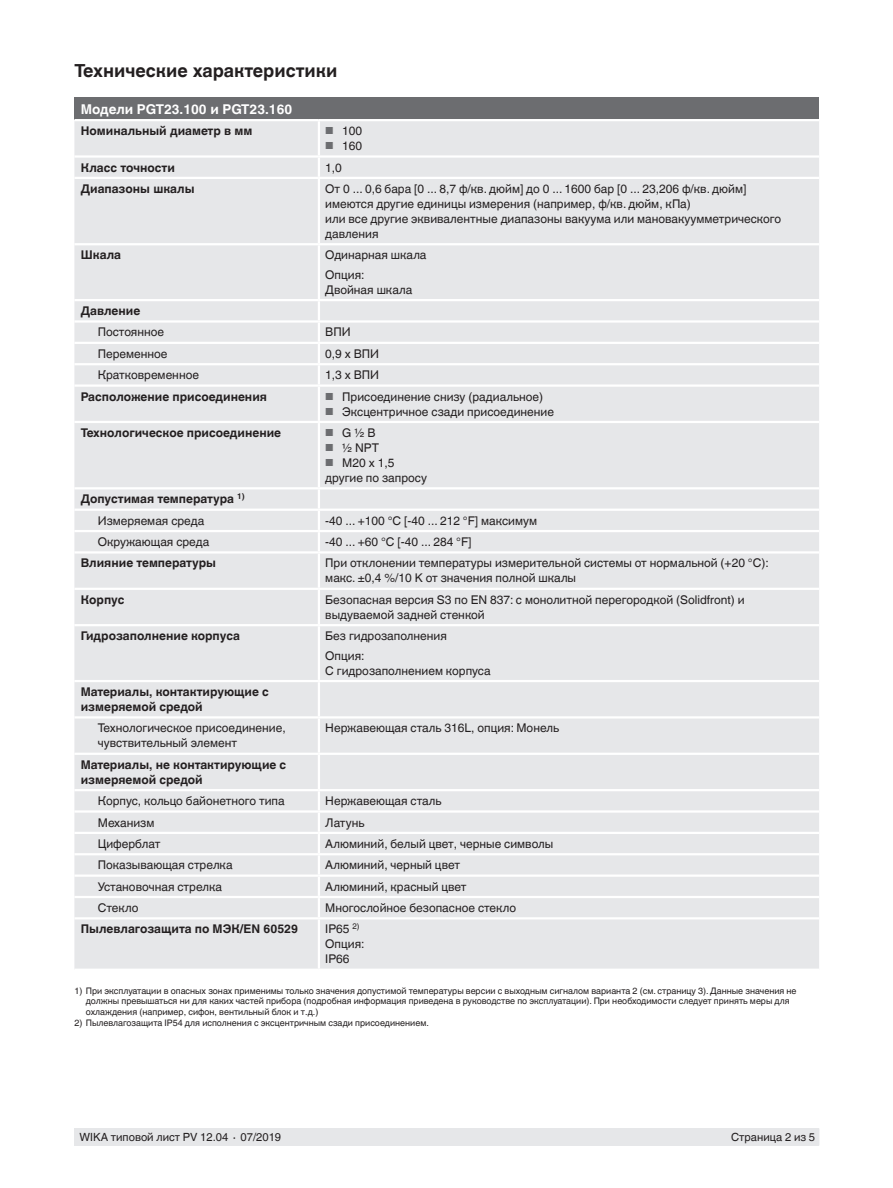
<style>
.page{position:relative;width:893px;height:1188px;background:#fff}
.page>*{position:absolute;margin:0;border:0;box-sizing:border-box;transform-origin:0 0}
.t1{font:700 18px "Helvetica World";color:#231f20}
.t2{font:700 13.5px "Helvetica World";color:#fff}
.t3{font:12px/15px "Helvetica World";color:#231f20}
.t4{font:700 12px/15px "Helvetica World";color:#231f20}
.t5{font:11.25px "Helvetica World";color:#231f20}
.t6{font:9px/10.5px "Helvetica World";color:#231f20}
.s1{font-size:10.2px;color:#6c6d70}
.s2{font-weight:400}
</style>
<div class="page">
<div style="left:75px;top:1128px;width:744px;height:17px;background:#e6e7e9"></div>
<div style="left:74px;top:98px;width:745px;height:22px;background:#6c6d70"></div>
<div style="left:74px;top:121px;width:745px;height:848px;background:#e6e7e9"></div>
<svg style="left:318px;top:301px;width:2px;height:83px"></svg>
<hr style="left:74px;top:119px;width:245px;height:2px;background:#fff">
<hr style="left:319px;top:299px;width:500px;height:2px;background:#fff">
<hr style="left:319px;top:320px;width:500px;height:3px;background:#fff">
<hr style="left:319px;top:342px;width:500px;height:2px;background:#fff">
<hr style="left:319px;top:363px;width:500px;height:2px;background:#fff">
<hr style="left:319px;top:917px;width:500px;height:2px;background:#fff">
<hr style="left:318px;top:920px;width:2px;height:49px;background:#fff">
<hr style="left:319px;top:119px;width:500px;height:2px;background:#fff">
<hr style="left:318px;top:121px;width:2px;height:34px;background:#fff">
<hr style="left:74px;top:155px;width:245px;height:3px;background:#fff">
<hr style="left:319px;top:155px;width:500px;height:3px;background:#fff">
<svg style="left:318px;top:158px;width:2px;height:19px"></svg>
<hr style="left:74px;top:177px;width:245px;height:2px;background:#fff">
<hr style="left:319px;top:177px;width:500px;height:2px;background:#fff">
<hr style="left:318px;top:179px;width:2px;height:64px;background:#fff">
<hr style="left:74px;top:243px;width:245px;height:2px;background:#fff">
<hr style="left:319px;top:243px;width:500px;height:2px;background:#fff">
<hr style="left:318px;top:245px;width:2px;height:54px;background:#fff">
<hr style="left:74px;top:299px;width:245px;height:2px;background:#fff">
<hr style="left:318px;top:682px;width:2px;height:34px;background:#fff">
<hr style="left:318px;top:719px;width:2px;height:34px;background:#fff">
<hr style="left:74px;top:753px;width:245px;height:2px;background:#fff">
<hr style="left:319px;top:753px;width:500px;height:2px;background:#fff">
<hr style="left:318px;top:755px;width:2px;height:34px;background:#fff">
<hr style="left:74px;top:789px;width:245px;height:2px;background:#fff">
<hr style="left:319px;top:789px;width:500px;height:2px;background:#fff">
<hr style="left:74px;top:810px;width:245px;height:3px;background:#fff">
<hr style="left:319px;top:810px;width:500px;height:3px;background:#fff">
<hr style="left:74px;top:832px;width:245px;height:2px;background:#fff">
<hr style="left:319px;top:832px;width:500px;height:2px;background:#fff">
<svg style="left:318px;top:791px;width:2px;height:62px"></svg>
<hr style="left:74px;top:853px;width:245px;height:2px;background:#fff">
<hr style="left:319px;top:853px;width:500px;height:2px;background:#fff">
<hr style="left:318px;top:855px;width:2px;height:20px;background:#fff">
<hr style="left:74px;top:875px;width:245px;height:2px;background:#fff">
<hr style="left:319px;top:875px;width:500px;height:2px;background:#fff">
<hr style="left:74px;top:896px;width:245px;height:2px;background:#fff">
<hr style="left:319px;top:896px;width:500px;height:2px;background:#fff">
<svg style="left:318px;top:877px;width:2px;height:40px"></svg>
<hr style="left:74px;top:320px;width:245px;height:3px;background:#fff">
<hr style="left:74px;top:342px;width:245px;height:2px;background:#fff">
<hr style="left:74px;top:363px;width:245px;height:2px;background:#fff">
<hr style="left:74px;top:384px;width:245px;height:3px;background:#fff">
<hr style="left:319px;top:384px;width:500px;height:3px;background:#fff">
<hr style="left:318px;top:387px;width:2px;height:34px;background:#fff">
<hr style="left:74px;top:421px;width:245px;height:2px;background:#fff">
<hr style="left:319px;top:421px;width:500px;height:2px;background:#fff">
<hr style="left:318px;top:423px;width:2px;height:64px;background:#fff">
<hr style="left:74px;top:487px;width:245px;height:2px;background:#fff">
<hr style="left:319px;top:487px;width:500px;height:2px;background:#fff">
<hr style="left:318px;top:489px;width:2px;height:20px;background:#fff">
<hr style="left:74px;top:509px;width:245px;height:2px;background:#fff">
<hr style="left:319px;top:509px;width:500px;height:2px;background:#fff">
<hr style="left:74px;top:530px;width:245px;height:2px;background:#fff">
<hr style="left:319px;top:530px;width:500px;height:2px;background:#fff">
<svg style="left:318px;top:511px;width:2px;height:40px"></svg>
<hr style="left:74px;top:551px;width:245px;height:3px;background:#fff">
<hr style="left:319px;top:551px;width:500px;height:3px;background:#fff">
<hr style="left:318px;top:554px;width:2px;height:34px;background:#fff">
<hr style="left:74px;top:588px;width:245px;height:2px;background:#fff">
<hr style="left:319px;top:588px;width:500px;height:2px;background:#fff">
<hr style="left:318px;top:590px;width:2px;height:34px;background:#fff">
<hr style="left:74px;top:624px;width:245px;height:2px;background:#fff">
<hr style="left:319px;top:624px;width:500px;height:2px;background:#fff">
<hr style="left:318px;top:626px;width:2px;height:54px;background:#fff">
<hr style="left:74px;top:680px;width:245px;height:2px;background:#fff">
<hr style="left:319px;top:680px;width:500px;height:2px;background:#fff">
<hr style="left:74px;top:716px;width:245px;height:3px;background:#fff">
<hr style="left:319px;top:716px;width:500px;height:3px;background:#fff">
<hr style="left:74px;top:917px;width:245px;height:2px;background:#fff">
<h1 class="t1" style="left:74px;top:60px;width:265px">Технические характеристики</h1>
<p class="t2" style="left:81px;top:101px;width:213px">Модели PGT23.100 и PGT23.160</p>
<p class="t4" style="left:81px;top:123px;width:173px">Номинальный диаметр в мм</p>
<p class="t3" style="left:325px;top:123px;width:39px"><span class="s1">■</span> 100</p>
<p class="t3" style="left:325px;top:138px;width:39px"><span class="s1">■</span> 160</p>
<p class="t4" style="left:81px;top:160px;width:96px">Класс точности</p>
<p class="t3" style="left:325px;top:160px;width:18px">1,0</p>
<p class="t4" style="left:81px;top:181px;width:115px">Диапазоны шкалы</p>
<p class="t3" style="left:325px;top:181px;width:457px">От 0 ... 0,6 бара [0 ... 8,7 ф/кв. дюйм] до 0 ... 1600 бар [0 ... 23,206 ф/кв. дюйм] имеются другие единицы измерения (например, ф/кв. дюйм, кПа)<br>или все другие эквивалентные диапазоны вакуума или мановакуумметрического давления</p>
<p class="t4" style="left:81px;top:248px;width:42px">Шкала</p>
<p class="t3" style="left:325px;top:245px;width:103px;line-height:19.5px">Одинарная шкала<br>Опция:</p>
<p class="t3" style="left:325px;top:282px;width:89px">Двойная шкала</p>
<p class="t4" style="left:81px;top:303px;width:61px">Давление</p>
<p class="t3" style="left:98px;top:325px;width:68px">Постоянное</p>
<p class="t3" style="left:325px;top:325px;width:27px">ВПИ</p>
<p class="t3" style="left:98px;top:346px;width:71px">Переменное</p>
<p class="t3" style="left:325px;top:346px;width:55px">0,9 x ВПИ</p>
<p class="t3" style="left:98px;top:368px;width:103px">Кратковременное</p>
<p class="t3" style="left:325px;top:368px;width:55px">1,3 x ВПИ</p>
<p class="t4" style="left:81px;top:389px;width:188px">Расположение присоединения</p>
<p class="t3" style="left:325px;top:389px;width:219px"><span class="s1">■</span> Присоединение снизу (радиальное)</p>
<p class="t3" style="left:325px;top:404px;width:230px"><span class="s1">■</span> Эксцентричное сзади присоединение</p>
<p class="t4" style="left:81px;top:425px;width:202px">Технологическое присоединение</p>
<p class="t3" style="left:325px;top:425px;width:52px"><span class="s1">■</span> G ½ B</p>
<p class="t3" style="left:325px;top:440px;width:55px"><span class="s1">■</span> ½ NPT</p>
<p class="t3" style="left:325px;top:455px;width:103px"><span class="s1">■</span> M20 x 1,5 другие по запросу</p>
<p class="t4" style="left:98px;top:489px;width:149px;line-height:21.3px;text-indent:-17px">Допустимая температура <sup>1)<br></sup><span class="s2">Измеряемая среда</span></p>
<p class="t3" style="left:325px;top:513px;width:213px">-40 ... +100 °C [-40 ... 212 °F] максимум</p>
<p class="t3" style="left:98px;top:534px;width:113px">Окружающая среда</p>
<p class="t3" style="left:325px;top:534px;width:148px">-40 ... +60 °C [-40 ... 284 °F]</p>
<p class="t4" style="left:81px;top:556px;width:137px">Влияние температуры</p>
<p class="t3" style="left:325px;top:556px;width:445px">При отклонении температуры измерительной системы от нормальной (+20 °C): макс. ±0,4 %/10 K от значения полной шкалы</p>
<p class="t4" style="left:81px;top:592px;width:45px">Корпус</p>
<p class="t3" style="left:325px;top:592px;width:421px">Безопасная версия S3 по EN 837: с монолитной перегородкой (Solidfront) и выдуваемой задней стенкой</p>
<p class="t4" style="left:81px;top:629px;width:161px">Гидрозаполнение корпуса</p>
<p class="t3" style="left:325px;top:626px;width:123px;line-height:19.5px">Без гидрозаполнения<br>Опция:</p>
<p class="t3" style="left:325px;top:663px;width:167px">С гидрозаполнением корпуса</p>
<p class="t4" style="left:81px;top:684px;width:190px">Материалы, контактирующие с измеряемой средой</p>
<p class="t3" style="left:98px;top:721px;width:189px">Технологическое присоединение, чувствительный элемент</p>
<p class="t3" style="left:325px;top:721px;width:235px">Нержавеющая сталь 316L, опция: Монель</p>
<p class="t4" style="left:81px;top:757px;width:207px">Материалы, не контактирующие с измеряемой средой</p>
<p class="t3" style="left:98px;top:794px;width:188px">Корпус, кольцо байонетного типа</p>
<p class="t3" style="left:325px;top:794px;width:118px">Нержавеющая сталь</p>
<p class="t3" style="left:98px;top:815px;width:58px">Механизм</p>
<p class="t3" style="left:325px;top:815px;width:41px">Латунь</p>
<p class="t3" style="left:98px;top:836px;width:64px">Циферблат</p>
<p class="t3" style="left:325px;top:836px;width:230px">Алюминий, белый цвет, черные символы</p>
<p class="t3" style="left:98px;top:858px;width:136px">Показывающая стрелка</p>
<p class="t3" style="left:325px;top:858px;width:136px">Алюминий, черный цвет</p>
<p class="t3" style="left:98px;top:879px;width:126px">Установочная стрелка</p>
<p class="t3" style="left:325px;top:879px;width:143px">Алюминий, красный цвет</p>
<p class="t3" style="left:98px;top:900px;width:42px">Стекло</p>
<p class="t3" style="left:325px;top:900px;width:192px">Многослойное безопасное стекло</p>
<p class="t4" style="left:81px;top:922px;width:219px">Пылевлагозащита по МЭК/EN 60529</p>
<p class="t3" style="left:325px;top:922px;width:41px">IP65 <sup>2)<br></sup>Опция:<br>IP66</p>
<p class="t6" style="left:86px;top:985px;width:712px;text-indent:-11px">1) При эксплуатации в опасных зонах применимы только значения допустимой температуры версии с выходным сигналом варианта 2 (см. страницу 3). Данные значения не должны превышаться ни для каких частей прибора (подробная информация приведена в руководстве по эксплуатации). При необходимости следует принять меры для охлаждения (например, сифон, вентильный блок и т.д.)</p>
<p class="t6" style="left:74px;top:1018px;width:356px">2) Пылевлагозащита IP54 для исполнения с эксцентричным сзади присоединением.</p>
<p class="t5" style="left:80px;top:1131px;width:203px">WIKA типовой лист PV 12.04 ∙ 07/2019</p>
<p class="t5" style="left:731px;top:1131px;width:86px">Страница 2 из 5</p>
</div>
